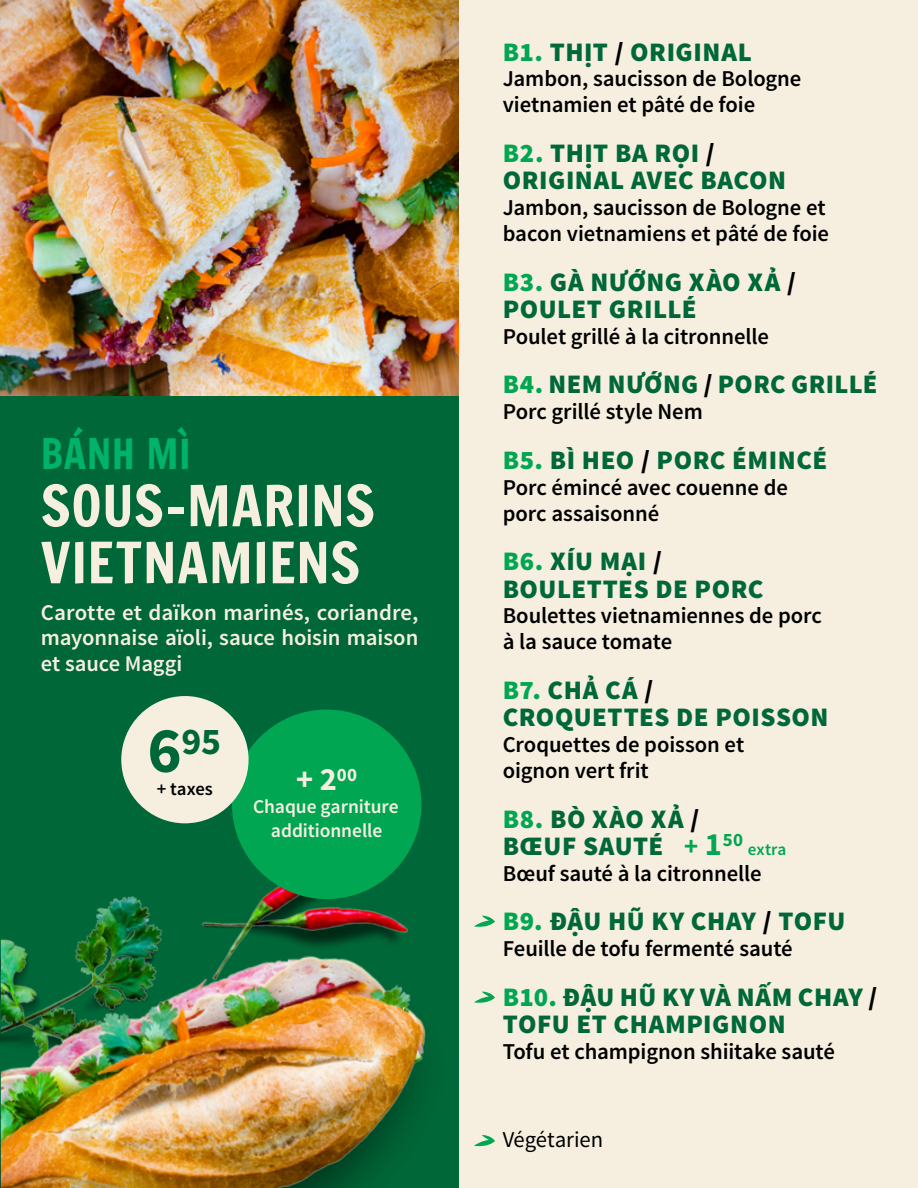
<style>
.page{position:relative;width:918px;height:1188px;background:#fff}
.page>*{position:absolute;margin:0;border:0;box-sizing:border-box;transform-origin:0 0}
.t1{font:55.5px/57px "Francois One";letter-spacing:.01em;color:#f6efe0}
.t2{font:40.5px "Francois One";letter-spacing:.01em;color:#00b26b}
.t3{font:700 37.8px "Source Sans Pro";color:#006838}
.t4{font:700 32.4px "Source Sans Pro";color:#f6efe0}
.t5{font:900 26.7px/27.6px "Source Sans Pro";letter-spacing:.02em;color:#006838}
.t6{font:600 22.65px/26px "Source Sans Pro";letter-spacing:-.005em;color:#000}
.t7{font:22.65px "Source Sans Pro";letter-spacing:-.005em;color:#000}
.t8{font:600 22.5px/25.5px "Source Sans Pro";letter-spacing:-.005em;color:#f6efe0;text-align:justify}
.t9{font:600 19.5px/23.5px "Source Sans Pro";letter-spacing:-.005em;color:#f6efe0;text-align:center}
.t10{font:600 18.6px "Source Sans Pro";color:#000}
.t11{font:600 16.95px "Source Sans Pro";letter-spacing:.005em;color:#00a651}
.s1{font-size:64.8px}
.s2{color:#00a651}
.s3{color:#000}
.s4{font-weight:700;color:#00a651}
.s5{font-weight:700;font-size:32.4px;color:#00a651}
</style>
<div class="page">
<div style="left:0;top:396px;width:459px;height:792px;background:#006838"></div>
<div style="left:459px;top:0;width:459px;height:1188px;background:#f6efe0"></div>
<svg style="left:474px;top:1135px;width:21px;height:12px"></svg>
<svg style="left:474px;top:992px;width:21px;height:11px"></svg>
<svg style="left:474px;top:916px;width:21px;height:11px"></svg>
<img style="left:0;top:0;width:459px;height:396px">
<img style="left:1px;top:817px;width:425px;height:371px">
<div style="left:232px;top:710px;width:189px;height:189px;background:#00a651;border-radius:50%"></div>
<div style="left:121px;top:696px;width:128px;height:127px;background:#f6efe0;border-radius:50%"></div>
<h2 class="t2" style="left:41px;top:432px;width:151px">BÁNH MÌ</h2>
<h1 class="t1" style="left:41px;top:479px;width:335px">SOUS-MARINS<br>VIETNAMIENS</h1>
<p class="t8" style="left:41px;top:600px;width:379px">Carotte et daïkon marinés, coriandre, mayonnaise aïoli, sauce hoisin maison et sauce Maggi</p>
<h3 class="t3" style="left:147px;top:718px;width:75px"><span class="s1">6</span>95</h3>
<p class="t10" style="left:157px;top:777px;width:57px">+ taxes</p>
<h3 class="t4" style="left:296px;top:758px;width:62px">+ 2<sup>00</sup></h3>
<p class="t9" style="left:253px;top:796px;width:147px">Chaque garniture additionnelle</p>
<p class="t5" style="left:503px;top:39px;width:251px"><span class="s2">B1.</span> THỊT <span class="s3">/</span> ORIGINAL</p>
<p class="t6" style="left:503px;top:67px;width:300px">Jambon, saucisson de Bologne vietnamien et pâté de foie</p>
<p class="t5" style="left:503px;top:140px;width:285px"><span class="s2">B2.</span> THỊT BA RỌI <span class="s3">/<br></span>ORIGINAL AVEC BACON</p>
<p class="t6" style="left:503px;top:195px;width:328px">Jambon, saucisson de Bologne et bacon vietnamiens et pâté de foie</p>
<p class="t5" style="left:503px;top:269px;width:295px"><span class="s2">B3.</span> GÀ NƯỚNG XÀO XẢ <span class="s3">/<br></span>POULET GRILLÉ</p>
<p class="t6" style="left:503px;top:324px;width:268px">Poulet grillé à la citronnelle</p>
<p class="t5" style="left:503px;top:372px;width:376px"><span class="s2">B4.</span> NEM NƯỚNG <span class="s3">/</span> PORC GRILLÉ</p>
<p class="t6" style="left:503px;top:400px;width:202px">Porc grillé style Nem</p>
<p class="t5" style="left:503px;top:447px;width:326px"><span class="s2">B5.</span> BÌ HEO <span class="s3">/</span> PORC ÉMINCÉ</p>
<p class="t6" style="left:503px;top:475px;width:287px">Porc émincé avec couenne de porc assaisonné</p>
<p class="t5" style="left:503px;top:549px;width:262px"><span class="s2">B6.</span> XÍU MẠI <span class="s3">/<br></span>BOULETTES DE PORC</p>
<p class="t6" style="left:503px;top:604px;width:321px">Boulettes vietnamiennes de porc à la sauce tomate</p>
<p class="t5" style="left:503px;top:677px;width:327px"><span class="s2">B7.</span> CHẢ CÁ <span class="s3">/<br></span>CROQUETTES DE POISSON</p>
<p class="t6" style="left:503px;top:732px;width:243px">Croquettes de poisson et oignon vert frit</p>
<p class="t5" style="left:503px;top:806px;width:242px"><span class="s2">B8.</span> BÒ XÀO XẢ <span class="s3">/<br></span>BŒUF SAUTÉ <span class="s4">+</span> <span class="s5">1</span><sup>50</sup></p>
<p class="t11" style="left:748px;top:839px;width:40px">extra</p>
<p class="t6" style="left:503px;top:861px;width:261px">Bœuf sauté à la citronnelle</p>
<p class="t5" style="left:503px;top:909px;width:344px"><span class="s2">B9.</span> ĐẬU HŨ KY CHAY <span class="s3">/</span> TOFU</p>
<p class="t6" style="left:503px;top:937px;width:291px">Feuille de tofu fermenté sauté</p>
<p class="t5" style="left:503px;top:984px;width:376px"><span class="s2">B10.</span> ĐẬU HŨ KY VÀ NẤM CHAY <span class="s3">/<br></span>TOFU ET CHAMPIGNON</p>
<p class="t6" style="left:503px;top:1039px;width:334px">Tofu et champignon shiitake sauté</p>
<p class="t7" style="left:503px;top:1125px;width:102px">Végétarien</p>
</div>
